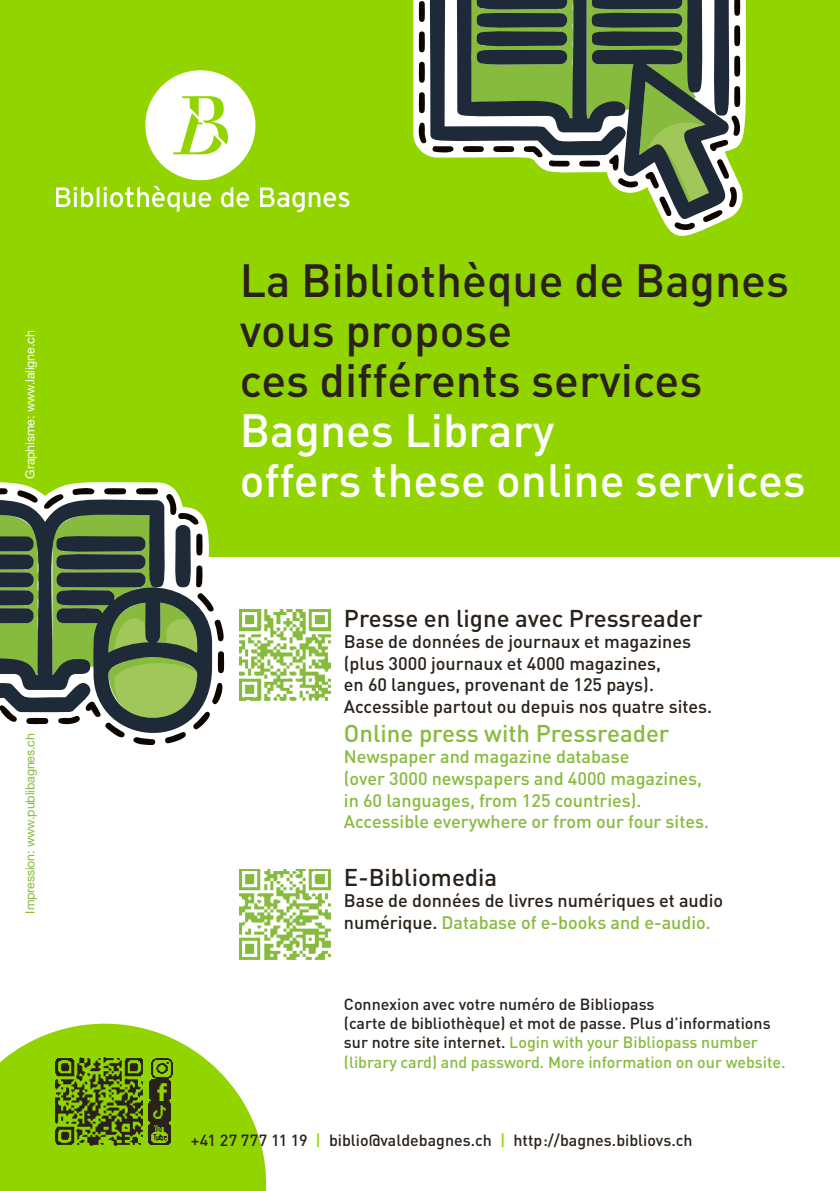
<style>
.page{position:relative;width:840px;height:1191px;background:#fff}
.page>*{position:absolute;margin:0;border:0;box-sizing:border-box;transform-origin:0 0}
.t1{font:500 46px/50px "DIN";color:#29211a}
.t2{font:500 46px/50px "DIN";color:#fff}
.t3{font:500 24px "DIN";color:#29211a}
.t4{font:500 24px "DIN";color:#87bb3e}
.t5{font:500 18px/21.6px "DIN";color:#29211a}
.t6{font:500 18px/21.6px "DIN";color:#87bb3e}
.C_J_Taennler{font:500 16px/19.2px "DIN";color:#29211a}
.t7{font:12.4px "Helvetica Neue";letter-spacing:-.01em;color:#87bb3e}
.t8{font:12.4px "Helvetica Neue";letter-spacing:-.01em;color:#fff}
.s1{color:#87bb3e}
.s2{color:#91d400}
</style>
<div class="page">
<div style="left:0;top:0;width:839px;height:556px;background:#91d400"></div>
<svg style="left:413px;top:0;width:333px;height:236px"></svg>
<svg style="left:416px;top:0;width:327px;height:230px"></svg>
<svg style="left:427px;top:0;width:310px;height:222px"></svg>
<svg style="left:0;top:482px;width:233px;height:75px"></svg>
<svg style="left:0;top:485px;width:226px;height:220px"></svg>
<svg style="left:0;top:493px;width:212px;height:252px"></svg>
<svg style="left:0;top:1023px;width:266px;height:168px;fill:#91d400"></svg>
<img style="left:149px;top:1079px;width:21px;height:65px">
<img style="left:151px;top:1058px;width:21px;height:20px">
<svg style="left:56px;top:70px;width:293px;height:142px"></svg>
<img style="left:240px;top:609px;width:91px;height:92px">
<img style="left:240px;top:869px;width:91px;height:91px">
<img style="left:52px;top:1054px;width:92px;height:95px">
<p class="t8" style="left:21px;top:479px;width:150px;rotate:-90deg">Graphisme : www.laligne.ch</p>
<p class="t7" style="left:21px;top:913px;width:182px;rotate:-90deg">Impression: www.publibagnes.ch</p>
<p class="t1" style="left:240px;top:253px;width:550px">La Bibliothèque de Bagnes vous propose<br>ces différents services</p>
<p class="t2" style="left:240px;top:403px;width:567px">Bagnes Library<br>offers these online services</p>
<p class="t3" style="left:344px;top:602px;width:360px">Presse en ligne avec Pressreader</p>
<p class="t5" style="left:344px;top:630px;width:369px">Base de données de journaux et magazines (plus 3000 journaux et 4000 magazines,<br>en 60 langues, provenant de 125 pays).<br>Accessible partout ou depuis nos quatre sites.</p>
<p class="t4" style="left:344px;top:718px;width:327px">Online press with Pressreader</p>
<p class="t6" style="left:344px;top:745px;width:366px">Newspaper and magazine database<br>(over 3000 newspapers and 4000 magazines, in 60 languages, from 125 countries).<br>Accessible everywhere or from our four sites.</p>
<p class="t3" style="left:344px;top:862px;width:155px">E-Bibliomedia</p>
<p class="t5" style="left:344px;top:889px;width:380px">Base de données de livres numériques et audio numérique. <span class="s1">Database of e-books and e-audio.</span></p>
<p class="C_J_Taennler" style="left:344px;top:994px;width:443px">Connexion avec votre numéro de Bibliopass<br>(carte de bibliothèque) et mot de passe. Plus d’informations sur notre site internet. <span class="s1">Login with your Bibliopass number (library card) and password. More information on our website.</span></p>
<p class="C_J_Taennler" style="left:190px;top:1129px;width:503px">+41 27 777 11 19 <span class="s2">|</span> biblio@valdebagnes.ch <span class="s2">|</span> http://bagnes.bibliovs.ch</p>
</div>
